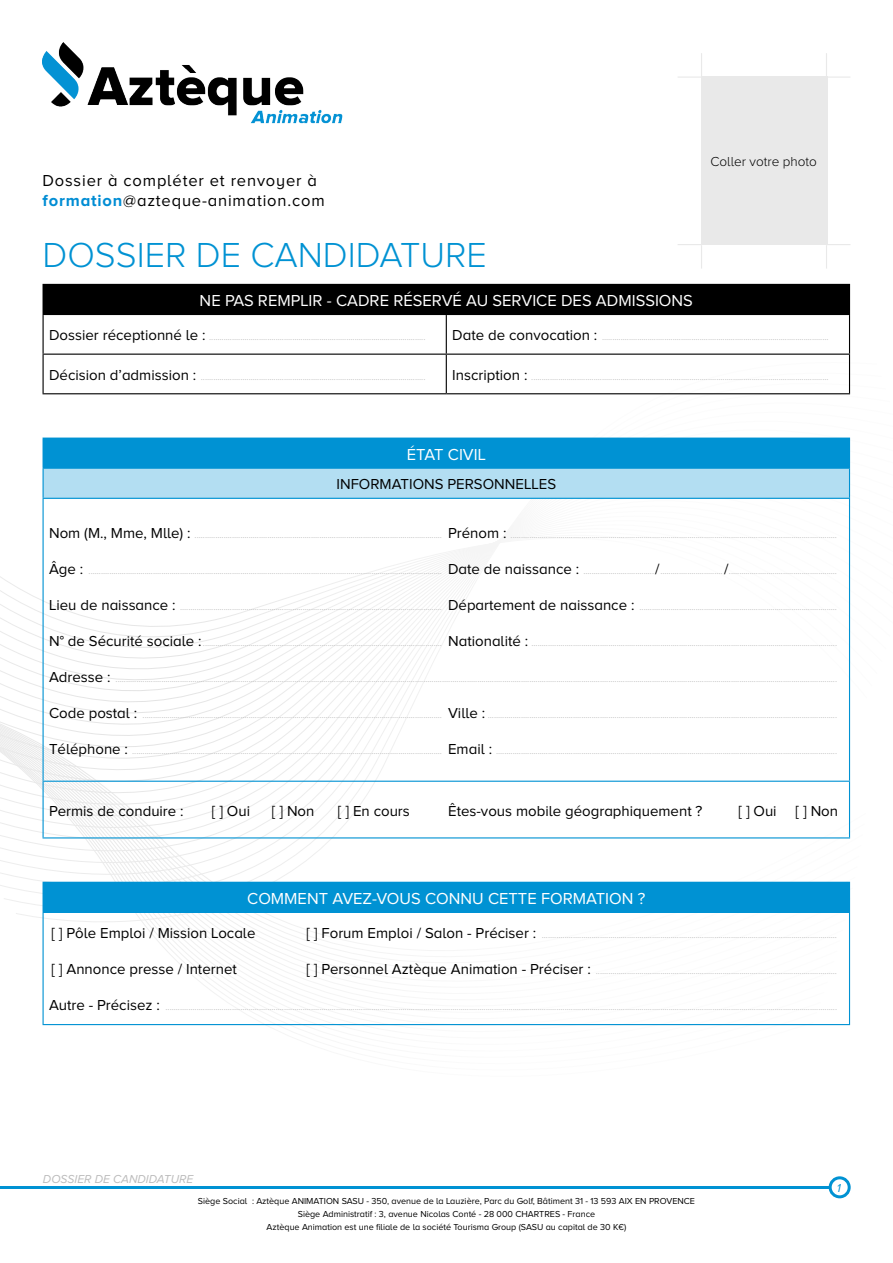
<style>
.page{position:relative;width:893px;height:1263px;background:#fff}
.page>*{position:absolute;margin:0;border:0;box-sizing:border-box;transform-origin:0 0}
.t1{font:300 36px "Proxima Nova A";color:#0092d3}
.t2{font:16.5px "Proxima Nova A";color:#fff}
.t3{font:16.5px/19.8px "Proxima Nova A";letter-spacing:.05em;color:#000}
.t4{font:15px "Proxima Nova A";color:#000}
.t5{font:300 13.5px "Proxima Nova A";color:#000}
.t6{font:italic 12px "Proxima Nova A";color:#bcbcbc}
.t7{font:italic 12px "Proxima Nova A";color:#0092d3}
.t8{font:9px "Proxima Nova A";color:#bcbcbc}
.t9{font:9px/13px "Proxima Nova A";color:#000;text-align:center}
.s1{font-weight:700;color:#008dd4}
.s2{font-size:15px;color:#000}
</style>
<div class="page">
<svg style="left:15px;top:362px;width:836px;height:272px"></svg>
<svg style="left:0;top:647px;width:814px;height:379px"></svg>
<img style="left:43px;top:43px;width:300px;height:81px">
<div style="left:701px;top:77px;width:126px;height:168px;background:#e9e9e9"></div>
<svg style="left:826px;top:53px;width:24px;height:25px"></svg>
<svg style="left:678px;top:244px;width:24px;height:25px"></svg>
<svg style="left:826px;top:244px;width:24px;height:25px"></svg>
<svg style="left:678px;top:53px;width:24px;height:25px"></svg>
<div style="left:43px;top:284px;width:806px;height:30px;background:#000"></div>
<hr style="left:446px;top:284px;width:404px;height:1px;background:#000">
<svg style="left:849px;top:285px;width:1px;height:29px"></svg>
<hr style="left:43px;top:315px;width:1px;height:39px;background:#000">
<hr style="left:849px;top:315px;width:1px;height:39px;background:#000">
<hr style="left:43px;top:355px;width:1px;height:38px;background:#000">
<hr style="left:849px;top:355px;width:1px;height:38px;background:#000">
<hr style="left:43px;top:393px;width:403px;height:1px;background:#000">
<hr style="left:446px;top:393px;width:404px;height:1px;background:#000">
<hr style="left:43px;top:314px;width:403px;height:1px;background:#000">
<hr style="left:446px;top:314px;width:404px;height:1px;background:#000">
<hr style="left:446px;top:315px;width:1px;height:39px;background:#000">
<hr style="left:43px;top:354px;width:403px;height:1px;background:#000">
<hr style="left:446px;top:354px;width:404px;height:1px;background:#000">
<hr style="left:446px;top:355px;width:1px;height:38px;background:#000">
<div style="left:43px;top:438px;width:806px;height:30px;background:#0092d3"></div>
<div style="left:43px;top:468px;width:806px;height:30px;background:#b3def2"></div>
<hr style="left:43px;top:438px;width:807px;height:1px;background:#0092d3">
<hr style="left:43px;top:468px;width:807px;height:1px;background:#0092d3">
<svg style="left:849px;top:439px;width:1px;height:59px"></svg>
<svg style="left:43px;top:468px;width:1px;height:30px"></svg>
<hr style="left:43px;top:498px;width:807px;height:1px;background:#0092d3">
<hr style="left:849px;top:499px;width:1px;height:282px;background:#0092d3">
<hr style="left:43px;top:499px;width:1px;height:282px;background:#0092d3">
<hr style="left:43px;top:781px;width:807px;height:1px;background:#0092d3">
<hr style="left:849px;top:782px;width:1px;height:55px;background:#0092d3">
<hr style="left:43px;top:837px;width:807px;height:1px;background:#0092d3">
<hr style="left:43px;top:782px;width:1px;height:55px;background:#0092d3">
<div style="left:43px;top:882px;width:806px;height:30px;background:#0092d3"></div>
<hr style="left:43px;top:882px;width:807px;height:1px;background:#0092d3">
<svg style="left:849px;top:883px;width:1px;height:29px"></svg>
<hr style="left:43px;top:912px;width:807px;height:1px;background:#0092d3">
<hr style="left:849px;top:913px;width:1px;height:111px;background:#0092d3">
<hr style="left:43px;top:1024px;width:807px;height:1px;background:#0092d3">
<hr style="left:43px;top:913px;width:1px;height:111px;background:#0092d3">
<hr style="left:0;top:1186px;width:830px;height:3px;background:#0092d3">
<div style="left:829px;top:1176px;width:22px;height:22px;border:3px solid #0092d3;border-radius:50%"></div>
<h2 class="t3" style="left:43px;top:171px;width:284px">Dossier à compléter et renvoyer à <span class="s1">formation</span>@azteque-animation.com</h2>
<h3 class="t5" style="left:710px;top:154px;width:108px">Coller votre photo</h3>
<h1 class="t1" style="left:43px;top:235px;width:446px">DOSSIER DE CANDIDATURE</h1>
<h2 class="t2" style="left:200px;top:291px;width:495px">NE PAS REMPLIR - CADRE RÉSERVÉ AU SERVICE DES ADMISSIONS</h2>
<p class="t8" style="left:49px;top:332px;width:378px"><span class="s2">Dossier réceptionné le :</span> ........................................................................................................</p>
<p class="t8" style="left:452px;top:332px;width:378px"><span class="s2">Date de convocation :</span> .............................................................................................................</p>
<p class="t8" style="left:49px;top:372px;width:378px"><span class="s2">Décision d’admission :</span> ............................................................................................................</p>
<p class="t8" style="left:452px;top:372px;width:378px"><span class="s2">Inscription :</span> ...............................................................................................................................................</p>
<h2 class="t2" style="left:407px;top:445px;width:81px">ÉTAT CIVIL</h2>
<h3 class="t4" style="left:336px;top:476px;width:221px">INFORMATIONS PERSONNELLES</h3>
<p class="t8" style="left:49px;top:530px;width:789px"><span class="s2">Nom (M., Mme, Mlle) :</span> ....................................................................................................................... <span class="s2">Prénom :</span> .............................................................................................................................................................</p>
<p class="t8" style="left:49px;top:566px;width:789px"><span class="s2">Âge :</span> .......................................................................................................................................................................... <span class="s2">Date de naissance :</span> ..................................<span class="s2">/</span>.............................. <span class="s2">/</span>....................................................</p>
<p class="t8" style="left:49px;top:602px;width:789px"><span class="s2">Lieu de naissance :</span> .............................................................................................................................. <span class="s2">Département de naissance :</span> ...............................................................................................</p>
<p class="t8" style="left:49px;top:638px;width:789px"><span class="s2">N° de Sécurité sociale :</span> ................................................................................................................... <span class="s2">Nationalité :</span> ...................................................................................................................................................</p>
<p class="t8" style="left:49px;top:674px;width:789px"><span class="s2">Adresse :</span> ...........................................................................................................................................................................................................................................................................................................................................................</p>
<p class="t8" style="left:49px;top:710px;width:789px"><span class="s2">Code postal :</span> ................................................................................................................................................ <span class="s2">Ville :</span> ........................................................................................................................................................................</p>
<p class="t8" style="left:49px;top:746px;width:789px"><span class="s2">Téléphone :</span> ..................................................................................................................................................... <span class="s2">Email :</span> ....................................................................................................................................................................</p>
<h3 class="t4" style="left:49px;top:802px;width:136px">Permis de conduire :</h3>
<h3 class="t4" style="left:212px;top:802px;width:40px">[ ] Oui</h3>
<h3 class="t4" style="left:272px;top:802px;width:44px">[ ] Non</h3>
<h3 class="t4" style="left:338px;top:802px;width:73px">[ ] En cours</h3>
<h3 class="t4" style="left:448px;top:802px;width:256px">Êtes-vous mobile géographiquement ?</h3>
<h3 class="t4" style="left:738px;top:802px;width:40px">[ ] Oui</h3>
<h3 class="t4" style="left:796px;top:802px;width:44px">[ ] Non</h3>
<h2 class="t2" style="left:247px;top:889px;width:400px">COMMENT AVEZ-VOUS CONNU CETTE FORMATION ?</h2>
<h3 class="t4" style="left:51px;top:925px;width:206px">[ ] Pôle Emploi / Mission Locale</h3>
<p class="t8" style="left:306px;top:930px;width:532px"><span class="s2">[ ] Forum Emploi / Salon - Préciser :</span> ..............................................................................................................................................</p>
<h3 class="t4" style="left:51px;top:961px;width:187px">[ ] Annonce presse / Internet</h3>
<p class="t8" style="left:306px;top:966px;width:532px"><span class="s2">[ ] Personnel Aztèque Animation - Préciser :</span> ....................................................................................................................</p>
<p class="t8" style="left:49px;top:1002px;width:789px"><span class="s2">Autre - Précisez :</span> ...................................................................................................................................................................................................................................................................................................................................</p>
<h3 class="t6" style="left:43px;top:1173px;width:152px">DOSSIER DE CANDIDATURE</h3>
<p class="t9" style="left:198px;top:1194px;width:499px">Siège Social : Aztèque ANIMATION SASU - 350, avenue de la Lauzière, Parc du Golf, Bâtiment 31 - 13 593 AIX EN PROVENCE<br>Siège Administratif : 3, avenue Nicolas Conté - 28 000 CHARTRES - France<br>Aztèque Animation est une filiale de la société Tourisma Group (SASU au capital de 30 K€)</p>
<h3 class="t7" style="left:837px;top:1181px;width:6px">1</h3>
</div>
